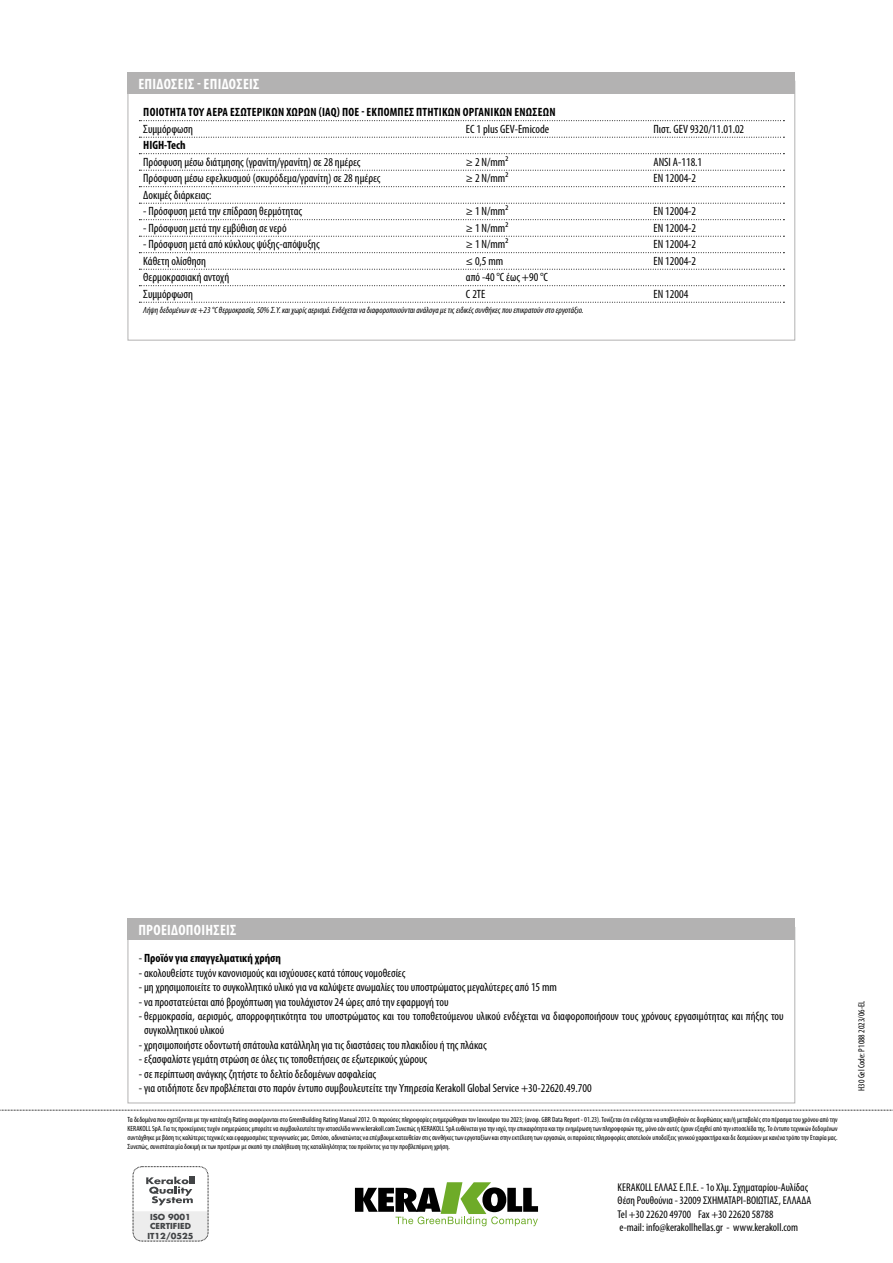
<style>
.page{position:relative;width:893px;height:1263px;background:#fff}
.page>*{position:absolute;margin:0;border:0;box-sizing:border-box;transform-origin:0 0}
.t1{font:700 condensed 15px "Myriad Pro";letter-spacing:.02em;color:#fff}
.t2{font:condensed 12px/14.4px "Myriad Pro";color:#000}
.t3{font:700 condensed 12px "Myriad Pro";letter-spacing:.02em;color:#000}
.t4{font:700 condensed 12px "Myriad Pro";color:#000}
.t5{font:condensed 11.25px/13.5px "Myriad Pro";color:#000}
.t6{font:italic condensed 9px "Myriad Pro";color:#000}
.t7{font:condensed 9px "Myriad Pro";color:#000}
.t8{font:700 8.1px/9.6px "Futura Std";color:#424446;text-align:center}
.t9{font:condensed 7.5px/9px "Myriad Pro";color:#000;text-align:justify}
.s1{font-weight:400}
</style>
<div class="page">
<svg style="left:0;top:1110px;width:893px;height:1px"></svg>
<svg style="left:355px;top:1182px;width:183px;height:44px"></svg>
<div style="left:133px;top:1211px;width:75px;height:30px;background:#ededed"></div>
<div style="left:133px;top:1166px;width:75px;height:75px;border:1px dashed #000;border-radius:9px"></div>
<svg style="left:146px;top:1177px;width:49px;height:28px"></svg>
<div style="left:128px;top:918px;width:667px;height:22px;background:#b3b2b2"></div>
<svg style="left:139px;top:120px;width:645px;height:1px"></svg>
<svg style="left:139px;top:137px;width:645px;height:1px"></svg>
<svg style="left:139px;top:153px;width:645px;height:1px"></svg>
<svg style="left:139px;top:170px;width:645px;height:1px"></svg>
<svg style="left:139px;top:186px;width:645px;height:1px"></svg>
<svg style="left:139px;top:203px;width:645px;height:1px"></svg>
<svg style="left:139px;top:219px;width:645px;height:1px"></svg>
<svg style="left:139px;top:236px;width:645px;height:1px"></svg>
<svg style="left:139px;top:252px;width:645px;height:1px"></svg>
<svg style="left:139px;top:269px;width:645px;height:1px"></svg>
<svg style="left:139px;top:285px;width:645px;height:1px"></svg>
<svg style="left:139px;top:302px;width:645px;height:1px"></svg>
<div style="left:128px;top:72px;width:667px;height:22px;background:#b3b2b2"></div>
<p class="t1" style="left:138px;top:75px;width:123px">ΕΠΙΔΟΣΕΙΣ - ΕΠΙΔΌΣΕΙΣ</p>
<p class="t3" style="left:143px;top:105px;width:414px">ΠΟΙΟΤΗΤΑ ΤΟΥ ΑΕΡΑ ΕΣΩΤΕΡΙΚΩΝ ΧΩΡΩΝ (IAQ) ΠΟΕ - ΕΚΠΟΜΠΈΣ ΠΤΗΤΙΚΏΝ ΟΡΓΑΝΙΚΏΝ ΕΝΏΣΕΩΝ</p>
<p class="t2" style="left:143px;top:122px;width:51px">Συμμόρφωση</p>
<p class="t2" style="left:466px;top:122px;width:85px">EC 1 plus GEV-Emicode</p>
<p class="t2" style="left:653px;top:122px;width:92px">Πιστ. GEV 9320/11.01.02</p>
<p class="t4" style="left:143px;top:138px;width:44px">HIGH-Tech</p>
<p class="t2" style="left:143px;top:155px;width:219px">Πρόσφυση μέσω διάτμησης (γρανίτη/γρανίτη) σε 28 ημέρες</p>
<p class="t2" style="left:466px;top:155px;width:44px">≥ 2 N/mm²</p>
<p class="t2" style="left:653px;top:155px;width:50px">ANSI A-118.1</p>
<p class="t2" style="left:143px;top:171px;width:239px">Πρόσφυση μέσω εφελκυσμού (σκυρόδεμα/γρανίτη) σε 28 ημέρες</p>
<p class="t2" style="left:466px;top:171px;width:44px">≥ 2 N/mm²</p>
<p class="t2" style="left:653px;top:171px;width:44px">EN 12004-2</p>
<p class="t2" style="left:143px;top:188px;width:70px">Δοκιμές διάρκειας:</p>
<p class="t2" style="left:143px;top:204px;width:161px">- Πρόσφυση μετά την επίδραση θερμότητας</p>
<p class="t2" style="left:466px;top:204px;width:44px">≥ 1 N/mm²</p>
<p class="t2" style="left:653px;top:204px;width:44px">EN 12004-2</p>
<p class="t2" style="left:143px;top:221px;width:145px">- Πρόσφυση μετά την εμβύθιση σε νερό</p>
<p class="t2" style="left:466px;top:221px;width:44px">≥ 1 N/mm²</p>
<p class="t2" style="left:653px;top:221px;width:44px">EN 12004-2</p>
<p class="t2" style="left:143px;top:237px;width:178px">- Πρόσφυση μετά από κύκλους ψύξης-απόψυξης</p>
<p class="t2" style="left:466px;top:237px;width:44px">≥ 1 N/mm²</p>
<p class="t2" style="left:653px;top:237px;width:44px">EN 12004-2</p>
<p class="t2" style="left:143px;top:254px;width:64px">Κάθετη ολίσθηση</p>
<p class="t2" style="left:466px;top:254px;width:39px">≤ 0,5 mm</p>
<p class="t2" style="left:653px;top:254px;width:44px">EN 12004-2</p>
<p class="t2" style="left:143px;top:270px;width:87px">Θερμοκρασιακή αντοχή</p>
<p class="t2" style="left:466px;top:270px;width:84px">από -40 °C έως +90 °C</p>
<p class="t2" style="left:143px;top:287px;width:51px">Συμμόρφωση</p>
<p class="t2" style="left:466px;top:287px;width:21px">C 2TE</p>
<p class="t2" style="left:653px;top:287px;width:36px">EN 12004</p>
<p class="t6" style="left:143px;top:305px;width:442px">Λήψη δεδομένων σε +23 °C θερμοκρασία, 50% Σ.Υ. και χωρίς αερισμό. Ενδέχεται να διαφοροποιούνται ανάλογα με τις ειδικές συνθήκες που επικρατούν στο εργοτάξιο.</p>
<p class="t1" style="left:138px;top:921px;width:100px">ΠΡΟΕΙΔΟΠΟΙΉΣΕΙΣ</p>
<p class="t4" style="left:139px;top:952px;width:144px"><span class="s1">-</span> Προϊόν για επαγγελματική χρήση</p>
<p class="t2" style="left:139px;top:966px;width:268px">- ακολουθείστε τυχόν κανονισμούς και ισχύουσες κατά τόπους νομοθεσίες</p>
<p class="t2" style="left:139px;top:980px;width:420px">- μη χρησιμοποιείτε το συγκολλητικό υλικό για να καλύψετε ανωμαλίες του υποστρώματος μεγαλύτερες από 15 mm</p>
<p class="t2" style="left:139px;top:995px;width:311px">- να προστατεύεται από βροχόπτωση για τουλάχιστον 24 ώρες από την εφαρμογή του</p>
<p class="t2" style="left:144px;top:1009px;width:641px;text-indent:-5px">- θερμοκρασία, αερισμός, απορροφητικότητα του υποστρώματος και του τοποθετούμενου υλικού ενδέχεται να διαφοροποιήσουν τους χρόνους εργασιμότητας και πήξης του συγκολλητικού υλικού</p>
<p class="t2" style="left:139px;top:1038px;width:349px">- χρησιμοποιήστε οδοντωτή σπάτουλα κατάλληλη για τις διαστάσεις του πλακιδίου ή της πλάκας</p>
<p class="t2" style="left:139px;top:1052px;width:290px">- εξασφαλίστε γεμάτη στρώση σε όλες τις τοποθετήσεις σε εξωτερικούς χώρους</p>
<p class="t2" style="left:139px;top:1067px;width:239px">- σε περίπτωση ανάγκης ζητήστε το δελτίο δεδομένων ασφαλείας</p>
<p class="t2" style="left:139px;top:1081px;width:454px">- για οτιδήποτε δεν προβλέπεται στο παρόν έντυπο συμβουλευτείτε την Υπηρεσία Kerakoll Global Service +30-22620.49.700</p>
<p class="t9" style="left:128px;top:1115px;width:712px">Τα δεδομένα που σχετίζονται με την κατάταξη Rating αναφέρονται στο GreenBuilding Rating Manual 2012. Οι παρούσες πληροφορίες ενημερώθηκαν τον Ιανουάριο του 2023; (αναφ. GBR Data Report - 01.23). Τονίζεται ότι ενδέχεται να υποβληθούν σε διορθώσεις και/ή μεταβολές στο πέρασμα του χρόνου από την KERAKOLL SpA. Για τις προκείμενες τυχόν ενημερώσεις μπορείτε να συμβουλευτείτε την ιστοσελίδα www.kerakoll.comΣυνεπώς η KERAKOLL SpA ευθύνεται για την ισχύ, την επικαιρότητα και την ενημέρωση των πληροφοριών της, μόνο εάν αυτές έχουν εξαχθεί από την ιστοσελίδα της. Το έντυπο τεχνικών δεδομένων συντάχθηκε με βάση τις καλύτερες τεχνικές και εφαρμοσμένες τεχνογνωσίες μας. Ωστόσο, αδυνατώντας να επέμβουμε κατευθείαν στις συνθήκες των εργοταξίων και στην εκτέλεση των εργασιών, οι παρούσες πληροφορίες αποτελούν υποδείξεις γενικού χαρακτήρα και δε δεσμεύουν με κανένα τρόπο την Εταιρία μας.<br>Συνεπώς, συνιστάται μία δοκιμή εκ των προτέρων με σκοπό την επαλήθευση της καταλληλότητας του προϊόντος για την προβλεπόμενη χρήση.</p>
<p class="t8" style="left:147px;top:1212px;width:48px">ISO 9001<br>CERTIFIED<br>IT12/0525</p>
<p class="t5" style="left:618px;top:1180px;width:195px">KERAKOLL ΕΛΛΑΣ Ε.Π.Ε. - 1ο Χλμ. Σχηματαρίου-Αυλίδας Θέση Ρουθούνια - 32009 ΣΧΗΜΑΤΑΡΙ-ΒΟΙΩΤΙΑΣ, ΕΛΛΑΔΑ Tel +30 22620 49700 Fax +30 22620 58788<br>e-mail: info@kerakollhellas.gr - www.kerakoll.com</p>
<p class="t7" style="left:856px;top:1091px;width:92px;rotate:-90deg">H30 Gel Code: P1088 2023/06-EL</p>
</div>
